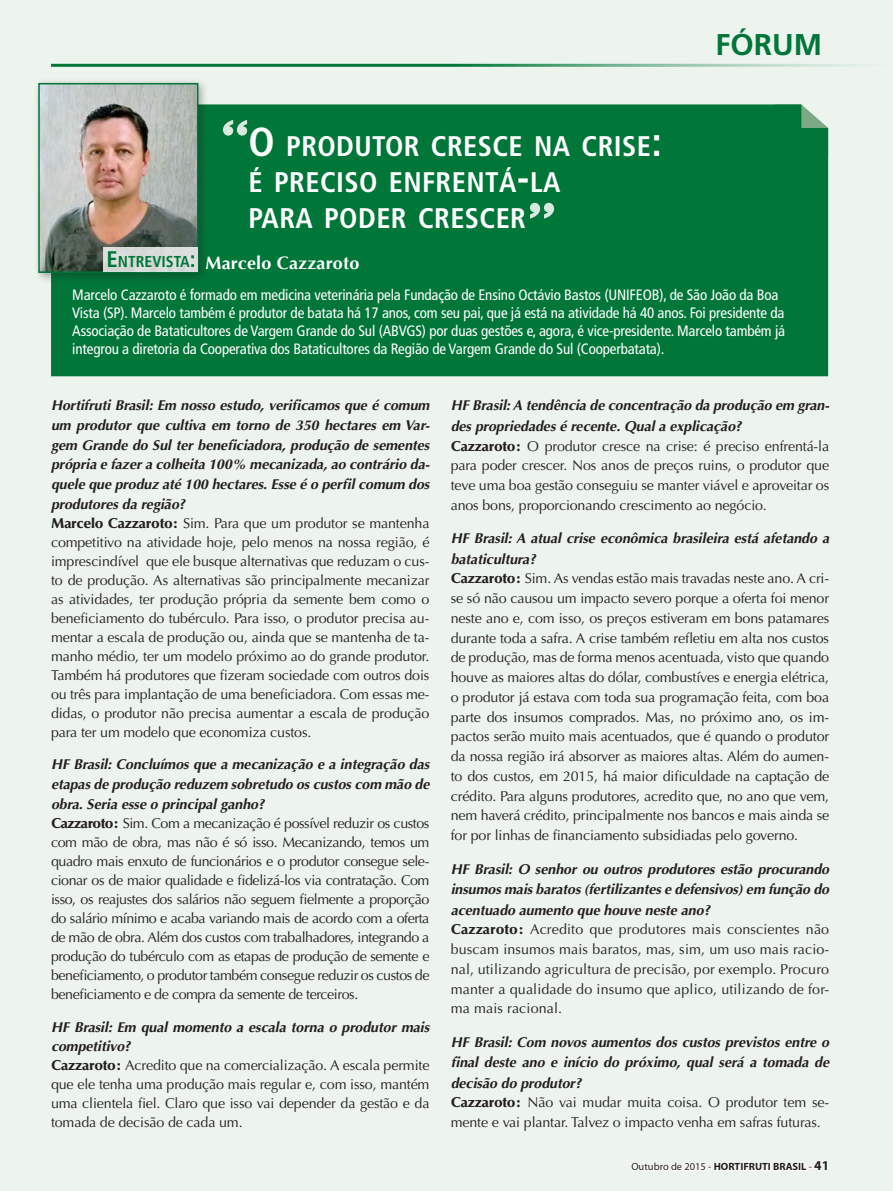
<style>
.page{position:relative;width:893px;height:1191px;background:#edf4ee}
.page>*{position:absolute;margin:0;border:0;box-sizing:border-box;transform-origin:0 0}
.t1{font:700 72px "Prestige Elite Std";color:#fff}
.t2{font:700 30px "Frutiger";color:#007639}
.t3{font:700 condensed 28.35px/36px "Frutiger";letter-spacing:.015em;color:#fff}
.t4{font:700 18px "Optima";letter-spacing:.01em;color:#fff}
.t5{font:condensed 15px/18px "Frutiger";letter-spacing:-.01em;color:#fff}
.t6{font:14.25px/19.2px "Optima";letter-spacing:-.01em;color:#231f20}
.t7{font:14.25px/19px "Optima";letter-spacing:-.03em;color:#231f20}
.t8{font:14.25px/20px "Optima";letter-spacing:.01em;color:#231f20}
.t9{font:italic 700 14.25px/20.1px "Optima";letter-spacing:-.005em;color:#231f20}
.t10{font:700 10.5px "Myriad";color:#231f20}
.s1{font-size:40.5px}
.s2{font-family:"Frutiger";font-stretch:condensed;font-size:22.5px;color:#007639}
.s3{font-family:"Frutiger";font-stretch:condensed;font-size:15.75px;color:#007639}
.s4{font-weight:700;font-style:italic}
.s5{font-weight:900}
.s6{font-weight:900;font-style:normal}
.s7{font-weight:400;font-style:normal}
.s8{font-weight:400}
.s9{font-size:13.5px}
</style>
<div class="page">
<div style="left:51px;top:104px;width:777px;height:272px;background:#007639"></div>
<div style="left:33px;top:78px;width:177px;height:206px;background:#231f20;opacity:.35"></div>
<img style="left:41px;top:86px;width:154px;height:184px">
<div style="left:38px;top:83px;width:160px;height:190px;border:2px solid #007639"></div>
<div style="left:103px;top:247px;width:94px;height:24px;background:#d9ddda"></div>
<hr style="left:51px;top:64px;width:842px;height:3px;background:#007639">
<svg style="left:631px;top:1161px;width:197px;height:10px"></svg>
<h1 class="t1" style="left:213px;top:103px;width:45px">“</h1>
<h3 class="t3" style="left:249px;top:129px;width:415px"><span class="s1">O</span> PRODUTOR CRESCE NA CRISE<span class="s1">:<br></span>É PRECISO ENFRENTÁ<span class="s1">-</span>LA<br>PARA PODER CRESCER</h3>
<h1 class="t1" style="left:520px;top:186px;width:45px">”</h1>
<h2 class="t2" style="left:715px;top:27px;width:108px">FÓRUM</h2>
<p class="t4" style="left:107px;top:252px;width:254px"><span class="s2">E</span> <span class="s3">NTREVISTA</span><span class="s2">:</span> Marcelo Cazzaroto</p>
<p class="t5" style="left:72px;top:286px;width:714px">Marcelo Cazzaroto é formado em medicina veterinária pela Fundação de Ensino Octávio Bastos (UNI FEOB), de São João da Boa Vista (SP). Marcelo também é produtor de batata há 17 anos, com seu pai, que já está na atividade há 40 anos. Foi presidente da Associação de Bataticultores de Vargem Grande do Sul (ABVGS) por duas gestões e, agora, é vice-presidente. Marcelo também já integrou a diretoria da Cooperativa dos Bataticultores da Região de Vargem Grande do Sul (Cooperbatata).</p>
<p class="t6" style="left:51px;top:396px;width:380px"><span class="s4">Hortifruti Brasil: Em nosso estudo, verificamos que é comum um produtor que cultiva em torno de 350 hectares em Var&shy;gem Grande do Sul ter beneficiadora, produção de sementes própria e fazer a colheita 100% mecanizada, ao contrário da&shy;quele que produz até 100 hectares. Esse é o perfil comum dos produtores da região?<br></span><span class="s5">Marcelo Cazzaroto:</span> Sim. Para que um produtor se mantenha competitivo na atividade hoje, pelo menos na nossa região, é imprescindível que ele busque alternativas que reduzam o cus&shy;to de produção. As alternativas são principalmente mecanizar as atividades, ter produção própria da semente bem como o beneficiamento do tubérculo. Para isso, o produtor precisa au&shy;mentar a escala de produção ou, ainda que se mantenha de ta&shy;manho médio, ter um modelo próximo ao do grande produtor.<br>Também há produtores que fizeram sociedade com outros dois ou três para implantação de uma beneficiadora. Com essas me&shy;didas, o produtor não precisa aumentar a escala de produção para ter um modelo que economiza custos.</p>
<p class="t7" style="left:51px;top:755px;width:380px"><span class="s4">HF Brasil: Concluímos que a mecanização e a integração das etapas de produção reduzem sobretudo os custos com mão de obra. Seria esse o principal ganho?<br></span><span class="s5">Cazzaroto:</span> Sim. Com a mecanização é possível reduzir os custos com mão de obra, mas não é só isso. Mecanizando, temos um quadro mais enxuto de funcionários e o produtor consegue sele&shy;cionar os de maior qualidade e fidelizá-los via contratação. Com isso, os reajustes dos salários não seguem fielmente a proporção do salário mínimo e acaba variando mais de acordo com a oferta de mão de obra. Além dos custos com trabalhadores, integrando a produção do tubérculo com as etapas de produção de semente e beneficiamento, o produtor também consegue reduzir os custos de beneficiamento e de compra da semente de terceiros.</p>
<p class="t6" style="left:51px;top:1017px;width:380px"><span class="s4">HF Brasil: Em qual momento a escala torna o produtor mais competitivo?<br></span><span class="s5">Cazzaroto:</span> Acredito que na comercialização. A escala permite que ele tenha uma produção mais regular e, com isso, mantém uma clientela fiel. Claro que isso vai depender da gestão e da tomada de decisão de cada um.</p>
<p class="t6" style="left:451px;top:396px;width:380px;line-height:20px"><span class="s4">HF Brasil: A tendência de concentração da produção em gran&shy;des propriedades é recente. Qual a explicação?<br></span><span class="s5">Cazzaroto:</span> O produtor cresce na crise: é preciso enfrentá-la para poder crescer. Nos anos de preços ruins, o produtor que teve uma boa gestão conseguiu se manter viável e aproveitar os anos bons, proporcionando crescimento ao negócio.</p>
<p class="t6" style="left:451px;top:528px;width:380px;line-height:19.8px"><span class="s4">HF Brasil: A atual crise econômica brasileira está afetando a bataticultura?<br></span><span class="s5">Cazzaroto:</span> Sim. As vendas estão mais travadas neste ano. A cri&shy;se só não causou um impacto severo porque a oferta foi menor neste ano e, com isso, os preços estiveram em bons patamares durante toda a safra. A crise também refletiu em alta nos custos de produção, mas de forma menos acentuada, visto que quando houve as maiores altas do dólar, combustíves e energia elétrica, o produtor já estava com toda sua programação feita, com boa parte dos insumos comprados. Mas, no próximo ano, os im&shy;pactos serão muito mais acentuados, que é quando o produtor da nossa região irá absorver as maiores altas. Além do aumen&shy;to dos custos, em 2015, há maior dificuldade na captação de crédito. Para alguns produtores, acredito que, no ano que vem, nem haverá crédito, principalmente nos bancos e mais ainda se for por linhas de financiamento subsidiadas pelo governo.</p>
<p class="t8" style="left:451px;top:859px;width:380px"><span class="s4">HF Brasil: O senhor ou outros produtores estão procurando insumos mais baratos (fertilizantes e defensivos) em função do acentuado aumento que houve neste ano?<br></span><span class="s5">Cazzaroto:</span> Acredito que produtores mais conscientes não buscam insumos mais baratos, mas, sim, um uso mais racio&shy;nal, utilizando agricultura de precisão, por exemplo. Procuro manter a qualidade do insumo que aplico, utilizando de for&shy;ma mais racional.</p>
<p class="t9" style="left:451px;top:1032px;width:380px">HF Brasil: Com novos aumentos dos custos previstos entre o final deste ano e início do próximo, qual será a tomada de decisão do produtor?<br><span class="s6">Cazzaroto:</span> <span class="s7">Não vai mudar muita coisa. O produtor tem se&shy;mente e vai plantar. Talvez o impacto venha em safras futuras.</span></p>
<p class="t10" style="left:631px;top:1161px;width:199px"><span class="s8">Outubro de 2015 -</span> HORTIFRUTI BRASIL <span class="s8">-</span> <span class="s9">41</span></p>
</div>
